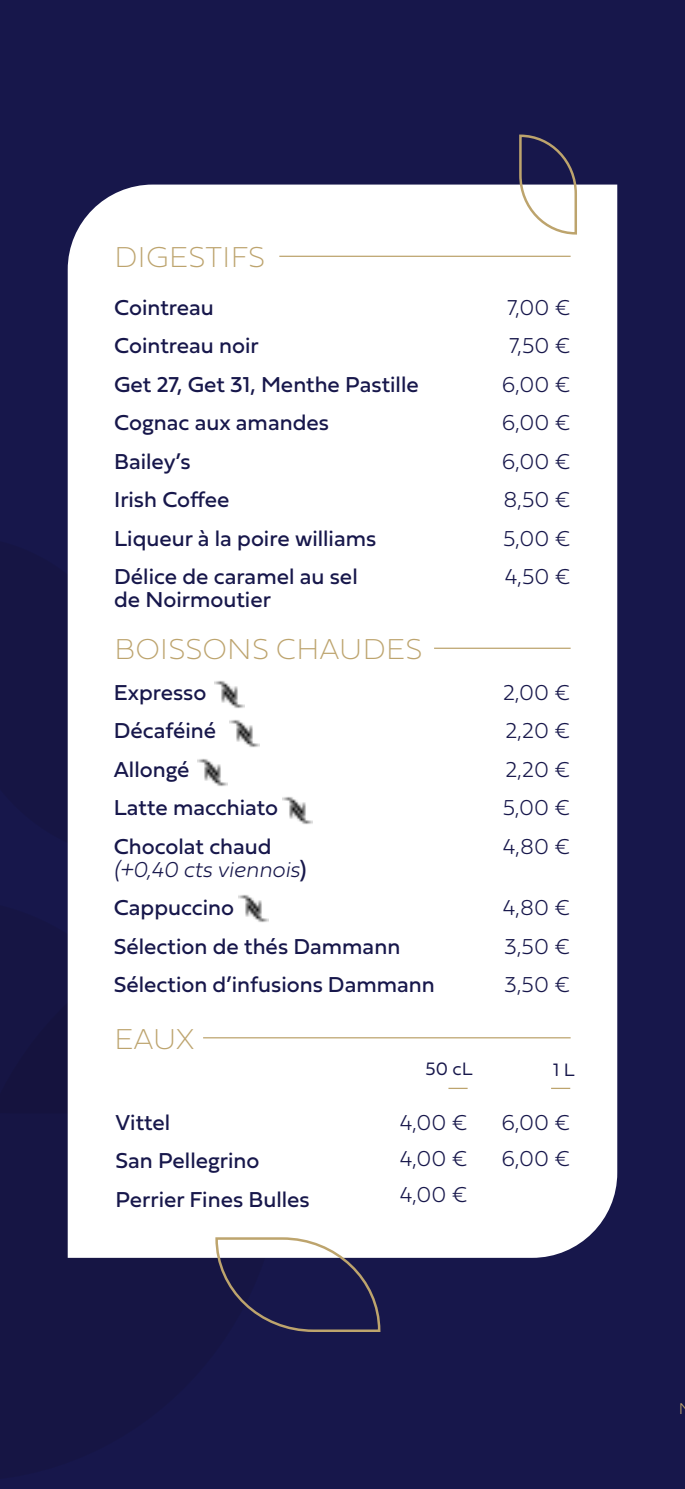
<style>
.page{position:relative;width:685px;height:1489px;background:#fff}
.page>*{position:absolute;margin:0;border:0;box-sizing:border-box;transform-origin:0 0}
.t1{font:30px "Fieldwork Hum Hair";color:#bda46e}
.t2{font:22.5px/38.5px "Fieldwork Hum";color:#17174b}
.t3{font:100 22.5px/38.5px "Fieldwork Geo";color:#17174b;text-align:justify}
.t4{font:italic 100 22.5px "Fieldwork";color:#17174b}
.t5{font:18.75px "Fieldwork Geo Light";color:#17174b}
.s1{font-family:"Fieldwork Hum";font-weight:400;font-style:normal}
</style>
<div class="page">
<div style="left:0;top:0;width:685px;height:1488px;background:#17174b"></div>
<svg style="left:0;top:914px;width:214px;height:344px"></svg>
<svg style="left:67px;top:536px;width:1px;height:323px"></svg>
<div style="left:68px;top:184px;width:549px;height:1073px;background:#fff"></div>
<hr style="left:279px;top:256px;width:291px;height:1px;background:#bda46e">
<hr style="left:203px;top:1037px;width:367px;height:1px;background:#bda46e">
<hr style="left:434px;top:647px;width:136px;height:2px;background:#bda46e">
<svg style="left:551px;top:1087px;width:19px;height:1px"></svg>
<svg style="left:448px;top:1087px;width:19px;height:1px"></svg>
<svg style="left:214px;top:1235px;width:167px;height:97px"></svg>
<svg style="left:518px;top:134px;width:60px;height:102px"></svg>
<img style="left:215px;top:680px;width:30px;height:30px">
<img style="left:229px;top:718px;width:30px;height:30px">
<img style="left:197px;top:757px;width:30px;height:30px">
<img style="left:282px;top:795px;width:30px;height:30px">
<img style="left:238px;top:893px;width:30px;height:30px">
<h1 class="t1" style="left:114px;top:233px;width:152px">DIGESTIFS</h1>
<p class="t2" style="left:114px;top:287px;width:306px">Cointreau<br>Cointreau noir<br>Get 27, Get 31, Menthe Pastille<br>Cognac aux amandes<br>Bailey’s<br>Irish Coffee<br>Liqueur à la poire williams<br>Délice de caramel au sel</p>
<p class="t2" style="left:114px;top:579px;width:158px">de Noirmoutier</p>
<h1 class="t1" style="left:114px;top:625px;width:310px">BOISSONS CHAUDES</h1>
<p class="t2" style="left:114px;top:672px;width:166px">Expresso<br>Décaféiné<br>Allongé<br>Latte macchiato<br>Chocolat chaud</p>
<p class="t4" style="left:114px;top:851px;width:194px">(+0,40 cts viennois<span class="s1">)</span></p>
<p class="t2" style="left:114px;top:887px;width:322px">Cappuccino<br>Sélection de thés Dammann<br>Sélection d’infusions Dammann</p>
<h1 class="t1" style="left:114px;top:1014px;width:81px">EAUX</h1>
<p class="t3" style="left:502px;top:287px;width:70px;text-align:center">7,00 €<br>7,50 €<br>6,00 €<br>6,00 €<br>6,00 €<br>8,50 €<br>5,00 €<br>4,50 €</p>
<p class="t3" style="left:502px;top:671px;width:69px">2,00 € 2,20 € 2,20 € 5,00 € 4,80 €</p>
<p class="t3" style="left:503px;top:887px;width:69px">4,80 € 3,50 € 3,50 €</p>
<p class="t2" style="left:115px;top:1102px;width:196px">Vittel<br>San Pellegrino<br>Perrier Fines Bulles</p>
<p class="t5" style="left:425px;top:1054px;width:49px">50 cL</p>
<p class="t5" style="left:553px;top:1055px;width:23px">1 L</p>
<p class="t3" style="left:400px;top:1102px;width:69px;line-height:36px">4,00 € 4,00 € 4,00 €</p>
<p class="t3" style="left:501px;top:1102px;width:70px;line-height:36px">6,00 €<br>6,00 €</p>
</div>
